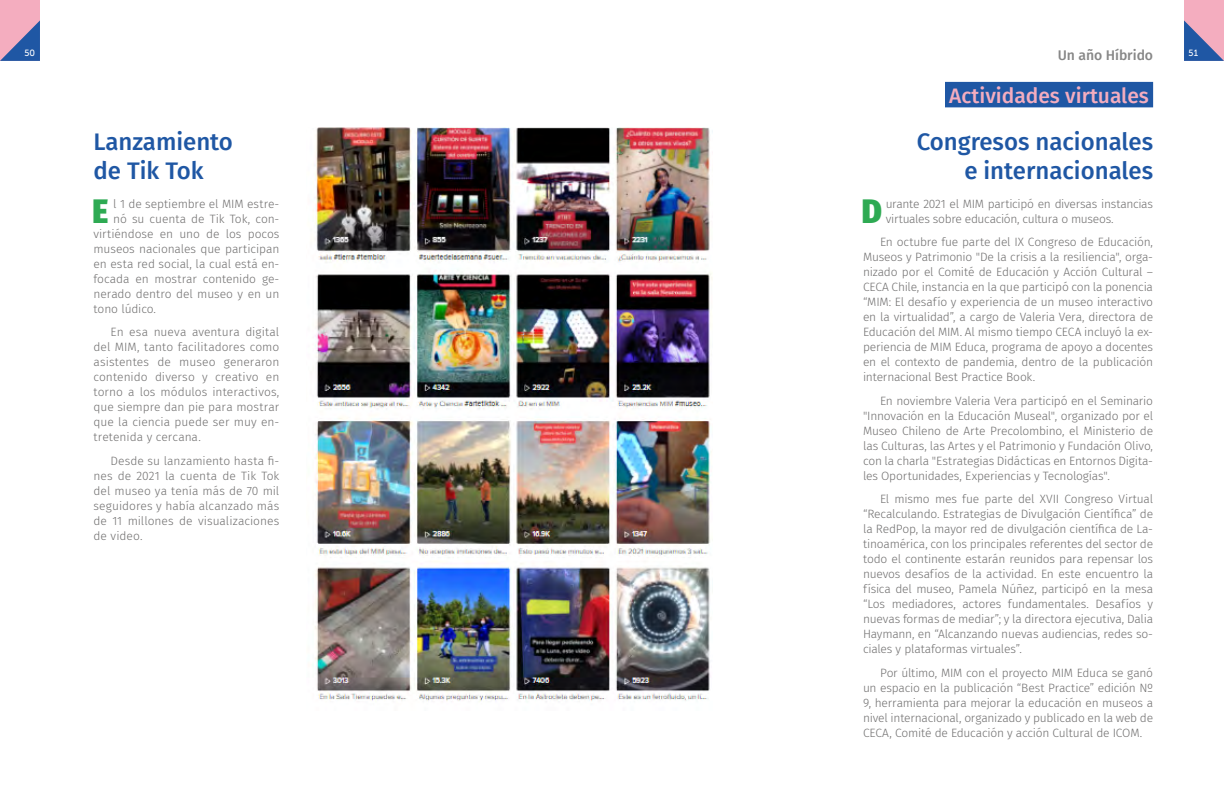
<style>
.page{position:relative;width:1224px;height:792px;background:#fff}
.page>*{position:absolute;margin:0;border:0;box-sizing:border-box;transform-origin:0 0}
.text_capitular{font:900 33.6px "Fira Sans Condensed";color:#2eaa53}
.Título{font:500 24px/28.8px "Fira Sans";color:#1f57a4}
.Título_bloque{font:500 21px "Fira Sans";color:#f4adbf}
.t1{font:500 14px "Fira Sans";letter-spacing:-.005em;color:#878787}
.texto{font:300 12px/15px "Fira Sans";letter-spacing:-.01em;color:#706f6f;text-align:justify}
.text_capitular-2{font:300 12px/15px "Fira Sans";letter-spacing:-.01em;color:#706f6f}
.t2{font:9px "Museo Sans 500";color:#fff}
</style>
<div class="page">
<div style="left:1184px;top:0;width:40px;height:61px;background:#f4adbf"></div>
<div style="left:0;top:0;width:40px;height:61px;background:#f4adbf"></div>
<svg style="left:1184px;top:20px;width:40px;height:41px"></svg>
<svg style="left:0;top:20px;width:40px;height:41px"></svg>
<div style="left:945px;top:82px;width:208px;height:25px;background:#1f57a4"></div>
<img style="left:312px;top:128px;width:401px;height:574px">
<p class="t2" style="left:25px;top:48px;width:12px">50</p>
<p class="t1" style="left:1058px;top:44px;width:97px">Un año Híbrido</p>
<p class="t2" style="left:1189px;top:48px;width:11px">51</p>
<p class="Título" style="left:94px;top:126px;width:141px">Lanzamiento de Tik Tok</p>
<p class="text_capitular" style="left:92px;top:181px;width:17px">E</p>
<p class="text_capitular-2" style="left:113px;top:196px;width:168px">l 1 de septiembre el MIM estre-</p>
<p class="text_capitular-2" style="left:113px;top:211px;width:168px">nó su cuenta de Tik Tok, con-</p>
<p class="text_capitular-2" style="left:94px;top:226px;width:187px">virtiéndose en uno de los pocos</p>
<p class="text_capitular-2" style="left:94px;top:241px;width:187px">museos nacionales que participan</p>
<p class="text_capitular-2" style="left:94px;top:256px;width:187px">en esta red social, la cual está en-</p>
<p class="text_capitular-2" style="left:94px;top:271px;width:187px">focada en mostrar contenido ge-</p>
<p class="text_capitular-2" style="left:94px;top:286px;width:187px">nerado dentro del museo y en un</p>
<p class="text_capitular-2" style="left:94px;top:301px;width:63px">tono lúdico.</p>
<p class="texto" style="left:94px;top:325px;width:187px;text-indent:17px">En esa nueva aventura digital del MIM, tanto facilitadores como asistentes de museo generaron contenido diverso y creativo en torno a los módulos interactivos, que siempre dan pie para mostrar que la ciencia puede ser muy en&shy;tretenida y cercana.</p>
<p class="texto" style="left:94px;top:453px;width:187px;text-indent:17px">Desde su lanzamiento hasta fi&shy;nes de 2021 la cuenta de Tik Tok del museo ya tenía más de 70 mil seguidores y había alcanzado más de 11 millones de visualizaciones de video.</p>
<p class="Título_bloque" style="left:949px;top:79px;width:201px">Actividades virtuales</p>
<p class="Título" style="left:917px;top:126px;width:238px;text-align:right">Congresos nacionales e internacionales</p>
<p class="text_capitular" style="left:862px;top:181px;width:22px">D</p>
<p class="text_capitular-2" style="left:886px;top:196px;width:269px">urante 2021 el MIM participó en diversas instancias virtuales sobre educación, cultura o museos.</p>
<p class="texto" style="left:863px;top:235px;width:292px;text-indent:17px">En octubre fue parte del IX Congreso de Educación, Museos y Patrimonio "De la crisis a la resiliencia", orga&shy;nizado por el Comité de Educación y Acción Cultural – CECA Chile, instancia en la que participó con la ponencia “MIM: El desafío y experiencia de un museo interactivo en la virtualidad”, a cargo de Valeria Vera, directora de Educación del MIM. Al mismo tiempo CECA incluyó la ex&shy;periencia de MIM Educa, programa de apoyo a docentes en el contexto de pandemia, dentro de la publicación internacional Best Practice Book.</p>
<p class="texto" style="left:863px;top:393px;width:292px;text-indent:17px">En noviembre Valeria Vera participó en el Seminario "Innovación en la Educación Museal", organizado por el Museo Chileno de Arte Precolombino, el Ministerio de las Culturas, las Artes y el Patrimonio y Fundación Olivo, con la charla "Estrategias Didácticas en Entornos Digita&shy;les Oportunidades, Experiencias y Tecnologías".</p>
<p class="texto" style="left:863px;top:492px;width:292px;text-indent:17px">El mismo mes fue parte del XVII Congreso Virtual “Recalculando. Estrategias de Divulgación Científica” de la RedPop, la mayor red de divulgación científica de La&shy;tinoamérica, con los principales referentes del sector de todo el continente estarán reunidos para repensar los nuevos desafíos de la actividad. En este encuentro la física del museo, Pamela Núñez, participó en la mesa “Los mediadores, actores fundamentales. Desafíos y nuevas formas de mediar”; y la directora ejecutiva, Dalia Haymann, en “Alcanzando nuevas audiencias, redes so&shy;ciales y plataformas virtuales”.</p>
<p class="texto" style="left:863px;top:665px;width:292px;text-indent:17px">Por último, MIM con el proyecto MIM Educa se ganó un espacio en la publicación “Best Practice” edición Nº 9, herramienta para mejorar la educación en museos a nivel internacional, organizado y publicado en la web de CECA, Comité de Educación y acción Cultural de ICOM.</p>
</div>
